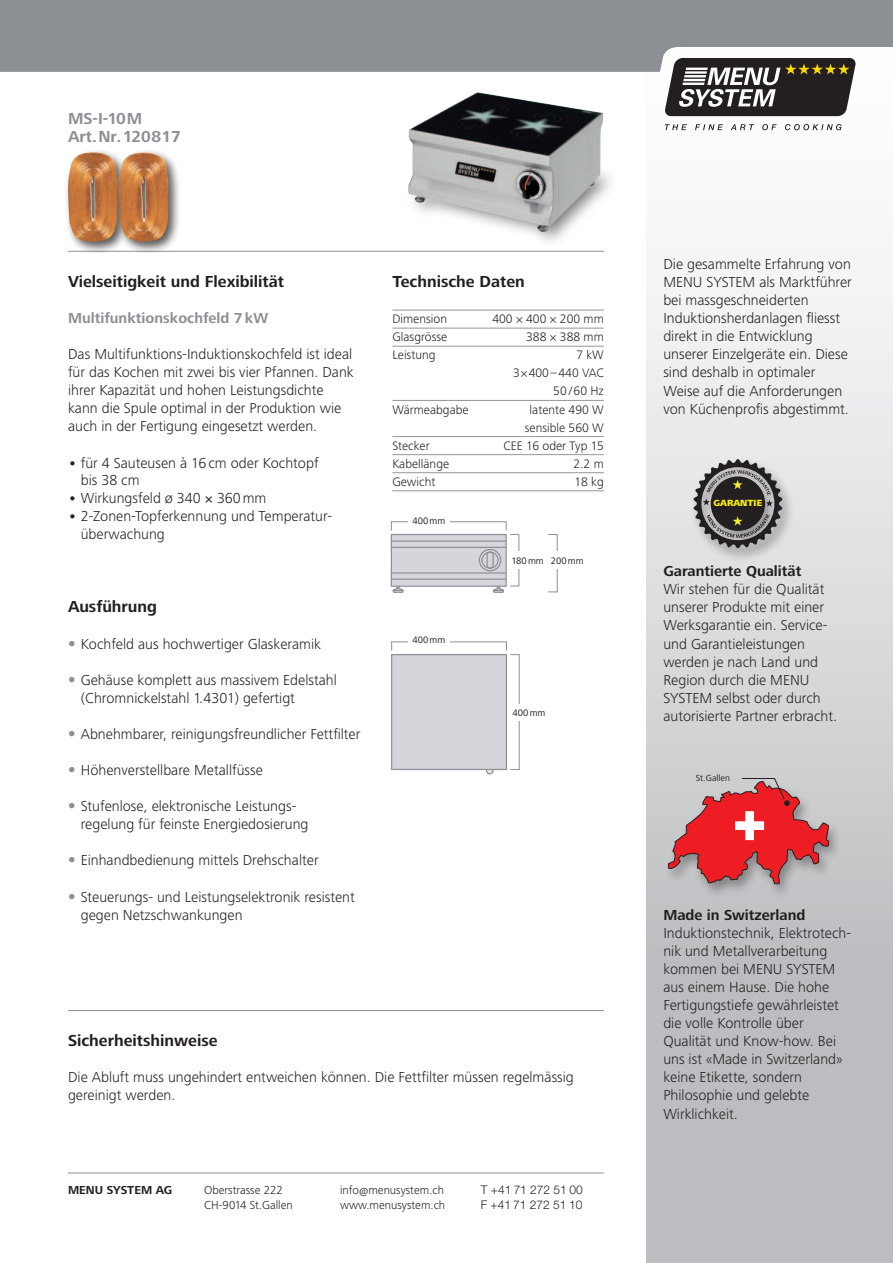
<style>
.page{position:relative;width:893px;height:1263px;background:#fff}
.page>*{position:absolute;margin:0;border:0;box-sizing:border-box;transform-origin:0 0}
.t1{font:700 16.5px "Frutiger Next LT";color:#231f20}
.t2{font:700 16.5px/18px "Frutiger Next LT";color:#8c9095}
.t3{font:300 15px/18.1px "Frutiger Next LT";color:#231f20}
.t4{font:700 15px "Frutiger Next LT";color:#231f20}
.t5{font:700 15px "Frutiger Next LT";color:#8c9095}
.t6{font:300 12.75px/18px "Frutiger Next LT";color:#231f20;text-align:right}
.t7{font:300 12px/15px "Frutiger Next LT";color:#231f20}
.t8{font:300 12px/14.4px "Helvetica Neue";color:#231f20}
.t9{font:700 12px "Frutiger Next LT";color:#231f20}
.t10{font:9.75px "Frutiger Next LT";color:#231f20}
.t11{font:800 9.3px "Frutiger Next LT";color:#fff101}
.t12{font:9.15px "Frutiger Next LT";color:#231f20}
.s1{font-weight:700}
.s2{font-family:"Trade Gothic";font-weight:400;color:#8c9095}
</style>
<div class="page">
<hr style="left:68px;top:1172px;width:536px;height:1px;background:#8c9095">
<div style="left:646px;top:0;width:247px;height:1263px;background:linear-gradient(to bottom,#fff,#b0b1b5)"></div>
<svg style="left:665px;top:124px;width:22px;height:6px"></svg>
<svg style="left:695px;top:124px;width:28px;height:6px"></svg>
<svg style="left:731px;top:124px;width:23px;height:6px"></svg>
<svg style="left:762px;top:124px;width:15px;height:6px"></svg>
<svg style="left:785px;top:124px;width:57px;height:6px"></svg>
<svg style="left:664px;top:72px;width:191px;height:44px"></svg>
<hr style="left:68px;top:1010px;width:536px;height:1px;background:#8c9095">
<hr style="left:68px;top:251px;width:536px;height:1px;background:#8c9095">
<div style="left:689px;top:457px;width:106px;height:106px;background:#231f20;opacity:.4"></div>
<svg style="left:693px;top:459px;width:90px;height:90px;background:#757373"></svg>
<div style="left:664px;top:779px;width:178px;height:120px;background:#231f20;opacity:.4"></div>
<svg style="left:668px;top:778px;width:161px;height:106px;background:#d06a6e"></svg>
<svg style="left:0;top:0;width:893px;height:72px;background:#8e9296"></svg>
<div style="left:64px;top:148px;width:66px;height:106px;background:#231f20;opacity:.75"></div>
<img style="left:67px;top:152px;width:48px;height:90px">
<div style="left:115px;top:148px;width:66px;height:106px;background:#231f20;opacity:.75"></div>
<div style="left:404px;top:165px;width:214px;height:83px;background:#231f20;opacity:.6"></div>
<img style="left:408px;top:92px;width:195px;height:140px">
<div style="left:391px;top:521px;width:115px;height:10px;border:1px solid #8c9095"></div>
<div style="left:510px;top:534px;width:9px;height:52px;border:1px solid #8c9095"></div>
<hr style="left:557px;top:534px;width:1px;height:58px;background:#8c9095">
<svg style="left:390px;top:586px;width:14px;height:7px"></svg>
<svg style="left:493px;top:587px;width:12px;height:6px"></svg>
<div style="left:391px;top:534px;width:115px;height:52px;background:#d4d6db"></div>
<div style="left:391px;top:534px;width:116px;height:53px;border:1px solid #8c9095"></div>
<hr style="left:391px;top:540px;width:115px;height:2px;background:#8c9095">
<hr style="left:391px;top:547px;width:115px;height:1px;background:#8c9095">
<hr style="left:391px;top:572px;width:115px;height:2px;background:#8c9095">
<hr style="left:391px;top:579px;width:115px;height:1px;background:#8c9095">
<div style="left:479px;top:549px;width:22px;height:22px;border:1px solid #8c9095;border-radius:50%"></div>
<div style="left:486px;top:551px;width:8px;height:18px;border:1px solid #8c9095;border-radius:3px"></div>
<div style="left:481px;top:551px;width:18px;height:18px;border:1px solid #8c9095;border-radius:50%"></div>
<div style="left:408px;top:512px;width:42px;height:17px;background:#fff"></div>
<div style="left:511px;top:552px;width:42px;height:17px;background:#fff"></div>
<div style="left:547px;top:552px;width:46px;height:17px;background:#fff"></div>
<div style="left:487px;top:753px;width:6px;height:21px;background:#e6e7e9;border-radius:3px"></div>
<div style="left:486px;top:752px;width:8px;height:22px;border:1px solid #8c9095;border-radius:3px"></div>
<hr style="left:392px;top:641px;width:114px;height:1px;background:#8c9095">
<hr style="left:519px;top:655px;width:1px;height:114px;background:#8c9095">
<svg style="left:506px;top:642px;width:13px;height:13px"></svg>
<div style="left:392px;top:655px;width:114px;height:114px;background:#d4d6db"></div>
<div style="left:391px;top:654px;width:116px;height:116px;border:1px solid #8c9095"></div>
<div style="left:408px;top:631px;width:42px;height:17px;background:#fff"></div>
<div style="left:513px;top:704px;width:43px;height:16px;background:#fff"></div>
<hr style="left:392px;top:310px;width:212px;height:1px;background:#939598">
<hr style="left:392px;top:328px;width:212px;height:1px;background:#939598">
<hr style="left:392px;top:346px;width:212px;height:1px;background:#939598">
<hr style="left:392px;top:400px;width:212px;height:1px;background:#939598">
<hr style="left:392px;top:436px;width:212px;height:1px;background:#939598">
<hr style="left:392px;top:454px;width:212px;height:1px;background:#939598">
<hr style="left:392px;top:472px;width:212px;height:1px;background:#939598">
<hr style="left:392px;top:490px;width:212px;height:1px;background:#939598">
<p class="t2" style="left:68px;top:110px;width:114px">MS-I-10M<br>Art. Nr.120817</p>
<p class="t1" style="left:68px;top:272px;width:218px">Vielseitigkeit und Flexibilität</p>
<p class="t5" style="left:68px;top:310px;width:202px">Multifunktionskochfeld 7kW</p>
<p class="t3" style="left:68px;top:345px;width:287px">Das Multifunktions-Induktionskochfeld ist ideal für das Kochen mit zwei bis vier Pfannen. Dank ihrer Kapazität und hohen Leistungsdichte kann die Spule optimal in der Produktion wie auch in der Fertigung eingesetzt werden.</p>
<p class="t3" style="left:81px;top:454px;width:239px;text-indent:-13px"><span class="s1">•</span> für 4 Sauteusen à 16cm oder Kochtopf bis 38 cm</p>
<p class="t3" style="left:68px;top:489px;width:200px"><span class="s1">•</span> Wirkungsfeld ø 340 360mm</p>
<p class="t3" style="left:81px;top:507px;width:253px;text-indent:-13px"><span class="s1">•</span> 2-Zonen-Topferkennung und Temperatur&shy;überwachung</p>
<p class="t1" style="left:68px;top:598px;width:90px">Ausführung</p>
<p class="t3" style="left:68px;top:634px;width:254px"><span class="s2">•</span> Kochfeld aus hochwertiger Glaskeramik</p>
<p class="t3" style="left:81px;top:671px;width:258px;text-indent:-13px"><span class="s2">•</span> Gehäuse komplett aus massivem Edelstahl (Chromnickelstahl 1.4301) gefertigt</p>
<p class="t3" style="left:68px;top:725px;width:294px"><span class="s2">•</span> Abnehmbarer, reinigungsfreundlicher Fettfilter</p>
<p class="t3" style="left:68px;top:761px;width:196px"><span class="s2">•</span> Höhenverstellbare Metallfüsse</p>
<p class="t3" style="left:81px;top:797px;width:229px;text-indent:-13px"><span class="s2">•</span> Stufenlose, elektronische Leistungs&shy;regelung für feinste Energiedosierung</p>
<p class="t3" style="left:68px;top:851px;width:252px"><span class="s2">•</span> Einhandbedienung mittels Drehschalter</p>
<p class="t3" style="left:81px;top:887px;width:276px;text-indent:-13px"><span class="s2">•</span> Steuerungs- und Leistungselektronik resistent gegen Netzschwankungen</p>
<p class="t1" style="left:392px;top:272px;width:134px">Technische Daten</p>
<p class="t6" style="left:392px;top:310px;width:56px">Dimension</p>
<p class="t6" style="left:492px;top:310px;width:113px">400 × 400 × 200 mm</p>
<p class="t6" style="left:392px;top:328px;width:56px">Glasgrösse</p>
<p class="t6" style="left:526px;top:328px;width:79px">388 × 388 mm</p>
<p class="t6" style="left:392px;top:346px;width:45px">Leistung</p>
<p class="t6" style="left:513px;top:346px;width:92px">7 kW<br>3×400–440 VAC<br>50 /60 Hz</p>
<p class="t6" style="left:392px;top:400px;width:78px">Wärmeabgabe</p>
<p class="t6" style="left:525px;top:400px;width:80px;text-align:center">latente 490 W sensible 560 W</p>
<p class="t6" style="left:392px;top:436px;width:39px">Stecker</p>
<p class="t6" style="left:503px;top:436px;width:102px">CEE 16 oder Typ 15</p>
<p class="t6" style="left:392px;top:454px;width:58px">Kabellänge</p>
<p class="t6" style="left:573px;top:454px;width:32px">2.2 m</p>
<p class="t6" style="left:392px;top:473px;width:44px">Gewicht</p>
<p class="t6" style="left:574px;top:473px;width:31px">18 kg</p>
<p class="t10" style="left:412px;top:516px;width:34px">400mm</p>
<p class="t10" style="left:412px;top:635px;width:34px">400mm</p>
<p class="t10" style="left:511px;top:555px;width:74px">180mm 200mm</p>
<p class="t10" style="left:513px;top:707px;width:34px">400mm</p>
<p class="t1" style="left:68px;top:1031px;width:151px">Sicherheitshinweise</p>
<p class="t3" style="left:68px;top:1068px;width:507px">Die Abluft muss ungehindert entweichen können. Die Fettfilter müssen regelmässig gereinigt werden.</p>
<p class="t9" style="left:68px;top:1183px;width:106px">Menu System AG</p>
<p class="t7" style="left:340px;top:1182px;width:107px">info@menusystem.ch www.menusystem.ch</p>
<p class="t8" style="left:481px;top:1183px;width:104px">T +41 71 272 51 00<br>F +41 71 272 51 10</p>
<p class="t7" style="left:204px;top:1182px;width:90px">Oberstrasse 222<br>CH-9014 St.Gallen</p>
<p class="t3" style="left:663px;top:255px;width:190px">Die gesammelte Erfahrung von<br>MENU SYSTEM als Marktführer bei massgeschneiderten<br>Induktionsherdanlagen fliesst direkt in die Entwicklung unserer Einzelgeräte ein. Diese sind deshalb in optimaler<br>Weise auf die Anforderungen von Küchenprofis abgestimmt.</p>
<p class="t11" style="left:713px;top:498px;width:50px">GARANTIE</p>
<p class="t4" style="left:663px;top:563px;width:140px">Garantierte Qualität</p>
<p class="t3" style="left:663px;top:580px;width:175px">Wir stehen für die Qualität unserer Produkte mit einer<br>Werksgarantie ein. Service&shy;und Garantieleistungen werden je nach Land und<br>Region durch die MENU<br>SYSTEM selbst oder durch autorisierte Partner erbracht.</p>
<p class="t12" style="left:696px;top:773px;width:36px">St. Gallen</p>
<p class="t4" style="left:663px;top:906px;width:144px">Made in Switzerland</p>
<p class="t3" style="left:663px;top:924px;width:189px">Induktionstechnik, Elektrotech&shy;nik und Metallverarbeitung kommen bei MENU SYSTEM aus einem Hause. Die hohe<br>Fertigungstiefe gewährleistet die volle Kontrolle über<br>Qualität und Know-how. Bei uns ist «Made in Switzerland» keine Etikette, sondern<br>Philosophie und gelebte<br>Wirklichkeit.</p>
</div>
